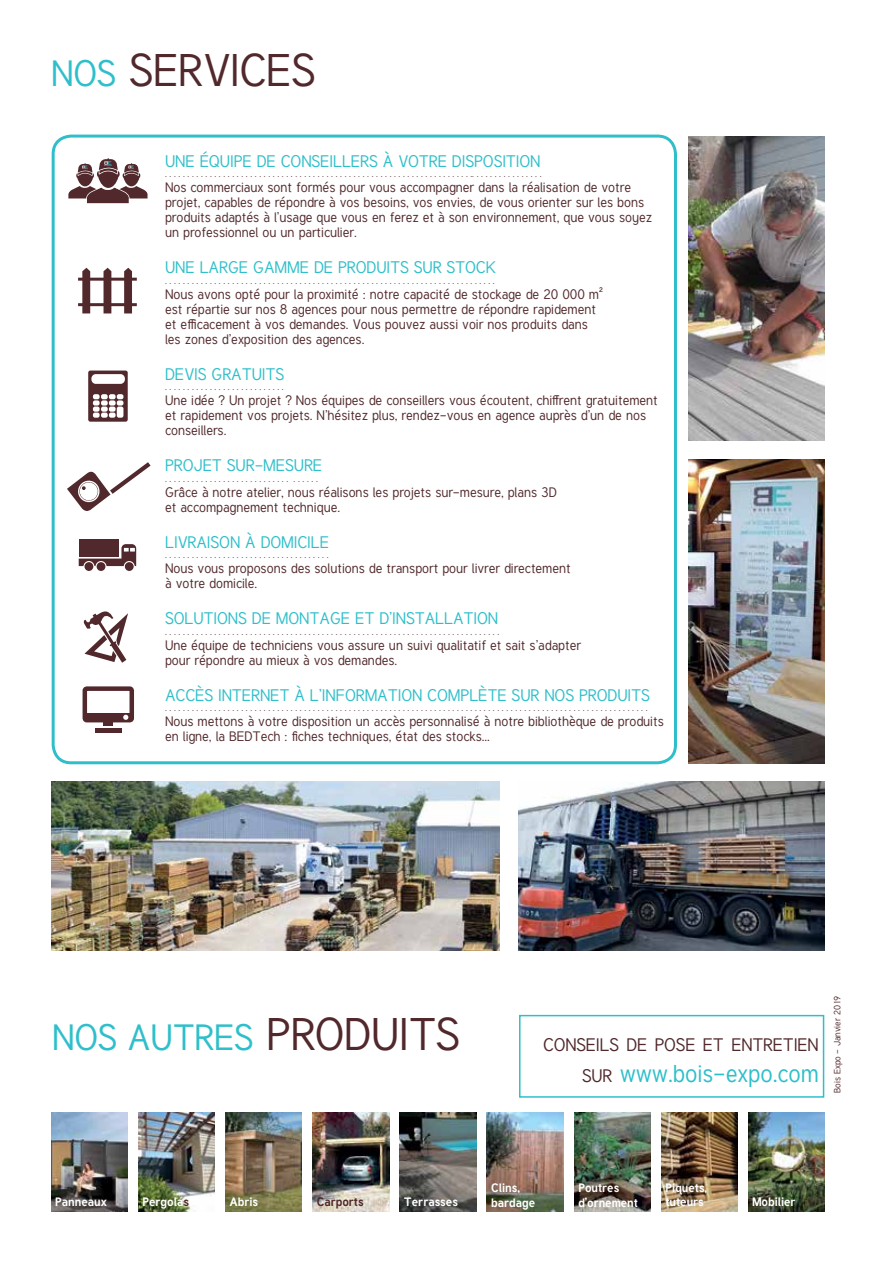
<style>
.page{position:relative;width:893px;height:1263px;background:#fff}
.page>*{position:absolute;margin:0;border:0;box-sizing:border-box;transform-origin:0 0}
.t1{font:45px "Tuffy";color:#51282b}
.t2{font:36px "Tuffy";color:#2ebfca}
.t3{font:24px "Tuffy";color:#2ebfca}
.t4{font:17.85px "Tuffy";color:#51282b}
.t5{font:16.5px "Tuffy";color:#2ebfca}
.t6{font:13.5px/15px "Tuffy";color:#51282b}
.t7{font:700 12px/14.4px "Tuffy";color:#fff}
.t8{font:700 12px "Tuffy";color:#51282b}
.t9{font:9px "Tuffy";color:#51282b}
.s1{font-size:36px;color:#2ebfca}
.s2{font-size:45px;color:#51282b}
.s3{font-size:17.85px;color:#51282b}
.s4{color:#51282b}
</style>
<div class="page">
<div style="left:52px;top:135px;width:625px;height:629px;border:3px solid #2ebfca;border-radius:18px"></div>
<svg style="left:84px;top:611px;width:44px;height:52px"></svg>
<div style="left:79px;top:539px;width:39px;height:18px;background:#51282b"></div>
<div style="left:85px;top:562px;width:8px;height:9px;background:#51282b;border-radius:50%"></div>
<div style="left:97px;top:562px;width:8px;height:9px;background:#51282b;border-radius:50%"></div>
<div style="left:125px;top:562px;width:9px;height:9px;background:#51282b;border-radius:50%"></div>
<svg style="left:79px;top:544px;width:57px;height:22px"></svg>
<svg style="left:67px;top:462px;width:84px;height:49px"></svg>
<svg style="left:88px;top:371px;width:40px;height:51px"></svg>
<svg style="left:78px;top:268px;width:59px;height:45px"></svg>
<svg style="left:68px;top:158px;width:80px;height:46px"></svg>
<img style="left:51px;top:781px;width:449px;height:169px">
<img style="left:519px;top:781px;width:305px;height:169px">
<div style="left:519px;top:1015px;width:305px;height:83px;border:2px solid #2ebfca"></div>
<div style="left:83px;top:686px;width:51px;height:36px;border:4px solid #51282b;border-radius:2px"></div>
<svg style="left:85px;top:713px;width:47px;height:19px"></svg>
<img style="left:689px;top:459px;width:136px;height:304px">
<img style="left:689px;top:137px;width:136px;height:304px">
<img style="left:51px;top:1112px;width:77px;height:100px">
<img style="left:487px;top:1112px;width:76px;height:100px">
<img style="left:574px;top:1112px;width:77px;height:100px">
<img style="left:748px;top:1112px;width:77px;height:100px">
<img style="left:225px;top:1112px;width:77px;height:100px">
<img style="left:138px;top:1112px;width:77px;height:100px">
<img style="left:312px;top:1112px;width:77px;height:100px">
<img style="left:400px;top:1112px;width:76px;height:100px">
<img style="left:661px;top:1112px;width:77px;height:100px">
<h1 class="t1" style="left:51px;top:44px;width:266px"><span class="s1">NOS</span> SERVICES</h1>
<p class="t5" style="left:165px;top:151px;width:377px">UNE ÉQUIPE DE CONSEILLERS À VOTRE DISPOSITION</p>
<p class="t9" style="left:165px;top:169px;width:378px">. . . . . . . . . . . . . . . . . . . . . . . . . . . . . . . . . . . . . . . . . . . . . . . . . . . . . . . . . . . . . . . . . . . . .. . . . . . . . . . . . . . . .</p>
<p class="t6" style="left:165px;top:180px;width:489px">Nos commerciaux sont formés pour vous accompagner dans la réalisation de votre projet, capables de répondre à vos besoins, vos envies, de vous orienter sur les bons produits adaptés à l’usage que vous en ferez et à son environnement, que vous soyez un professionnel ou un particulier.</p>
<p class="t5" style="left:165px;top:257px;width:332px">UNE LARGE GAMME DE PRODUITS SUR STOCK</p>
<p class="t9" style="left:165px;top:275px;width:331px">. . . . . . . . . . . . . . . . . . . . . . . . . . . . . . . . . . . . . . . . . . . . . . . . . . . . . . . . . . . . . . . . . . . . . . . . . .</p>
<p class="t6" style="left:165px;top:286px;width:439px">Nous avons opté pour la proximité : notre capacité de stockage de 20 000 m² est répartie sur nos 8 agences pour nous permettre de répondre rapidement et efficacement à vos demandes. Vous pouvez aussi voir nos produits dans les zones d’exposition des agences.</p>
<p class="t5" style="left:165px;top:364px;width:121px">DEVIS GRATUITS</p>
<p class="t9" style="left:165px;top:382px;width:120px">. . . . . . . . . . . . . . . . . . . . . . . . . . .</p>
<p class="t6" style="left:165px;top:393px;width:494px">Une idée ? Un projet ? Nos équipes de conseillers vous écoutent, chiffrent gratuitement et rapidement vos projets. N’hésitez plus, rendez-vous en agence auprès d’un de nos conseillers.</p>
<p class="t5" style="left:165px;top:455px;width:158px">PROJET SUR-MESURE</p>
<p class="t9" style="left:165px;top:473px;width:154px">. . . . . . . . . . . . . . . . . . . . . . . . . . . . . . . . . .</p>
<p class="t6" style="left:165px;top:484px;width:393px">Grâce à notre atelier, nous réalisons les projets sur-mesure, plans 3D et accompagnement technique.</p>
<p class="t5" style="left:165px;top:532px;width:165px">LIVRAISON À DOMICILE</p>
<p class="t9" style="left:165px;top:550px;width:165px">. . . . . . . . . . . . . . . . . . . . . . . . . . . . . . . . . . . . .</p>
<p class="t6" style="left:165px;top:561px;width:407px">Nous vous proposons des solutions de transport pour livrer directement à votre domicile.</p>
<p class="t5" style="left:165px;top:608px;width:335px">SOLUTIONS DE MONTAGE ET D’INSTALLATION</p>
<p class="t9" style="left:165px;top:626px;width:336px">. . . . . . . . . . . . . . . . . . . . . . . . . . . . . . . . . . . . . . . . . . . . . . . . . . . . . . . . . . . . . . . . . . . . . . . . . . .</p>
<p class="t6" style="left:165px;top:637px;width:417px">Une équipe de techniciens vous assure un suivi qualitatif et sait s’adapter pour répondre au mieux à vos demandes.</p>
<p class="t5" style="left:165px;top:685px;width:486px">ACCÈS INTERNET À L’INFORMATION COMPLÈTE SUR NOS PRODUITS</p>
<p class="t9" style="left:165px;top:703px;width:484px">. . . . . . . . . . . . . . . . . . . . . . . . . . . . . . . . . . . . . . . . . . . . . . . . . . . . . . . . . . . . . . . . . . . . . . . . . . . . . . . . . . . . . . . . . . . . . . . . . . . . . . . . . . . .</p>
<p class="t6" style="left:165px;top:714px;width:500px">Nous mettons à votre disposition un accès personnalisé à notre bibliothèque de produits en ligne, la BEDTech : fiches techniques, état des stocks...</p>
<h2 class="t2" style="left:52px;top:1016px;width:409px">NOS AUTRES <span class="s2">PRODUITS</span></h2>
<h3 class="t4" style="left:543px;top:1034px;width:277px">CONSEILS DE POSE ET ENTRETIEN</h3>
<h3 class="t3" style="left:582px;top:1059px;width:238px"><span class="s3">SUR</span> www.bois-expo.com</h3>
<p class="t9" style="left:832px;top:1093px;width:99px;rotate:-90deg">Bois Expo - Janvier 2019</p>
<p class="t7" style="left:665px;top:1180px;width:43px">Piquets, tuteurs</p>
<p class="t7" style="left:491px;top:1181px;width:45px">Clins, bardage</p>
<p class="t7" style="left:578px;top:1181px;width:42px">Poutres</p>
<p class="t7" style="left:55px;top:1195px;width:53px">Panneaux</p>
<p class="t7" style="left:230px;top:1195px;width:30px">Abris</p>
<p class="t8" style="left:317px;top:1195px;width:48px">Carports</p>
<p class="t7" style="left:404px;top:1195px;width:55px">Terrasses</p>
<p class="t7" style="left:578px;top:1195px;width:61px">d’ornement</p>
<p class="t7" style="left:752px;top:1195px;width:45px">Mobilier</p>
<p class="t7" style="left:142px;top:1195px;width:48px">Pergola<span class="s4">s</span></p>
</div>
